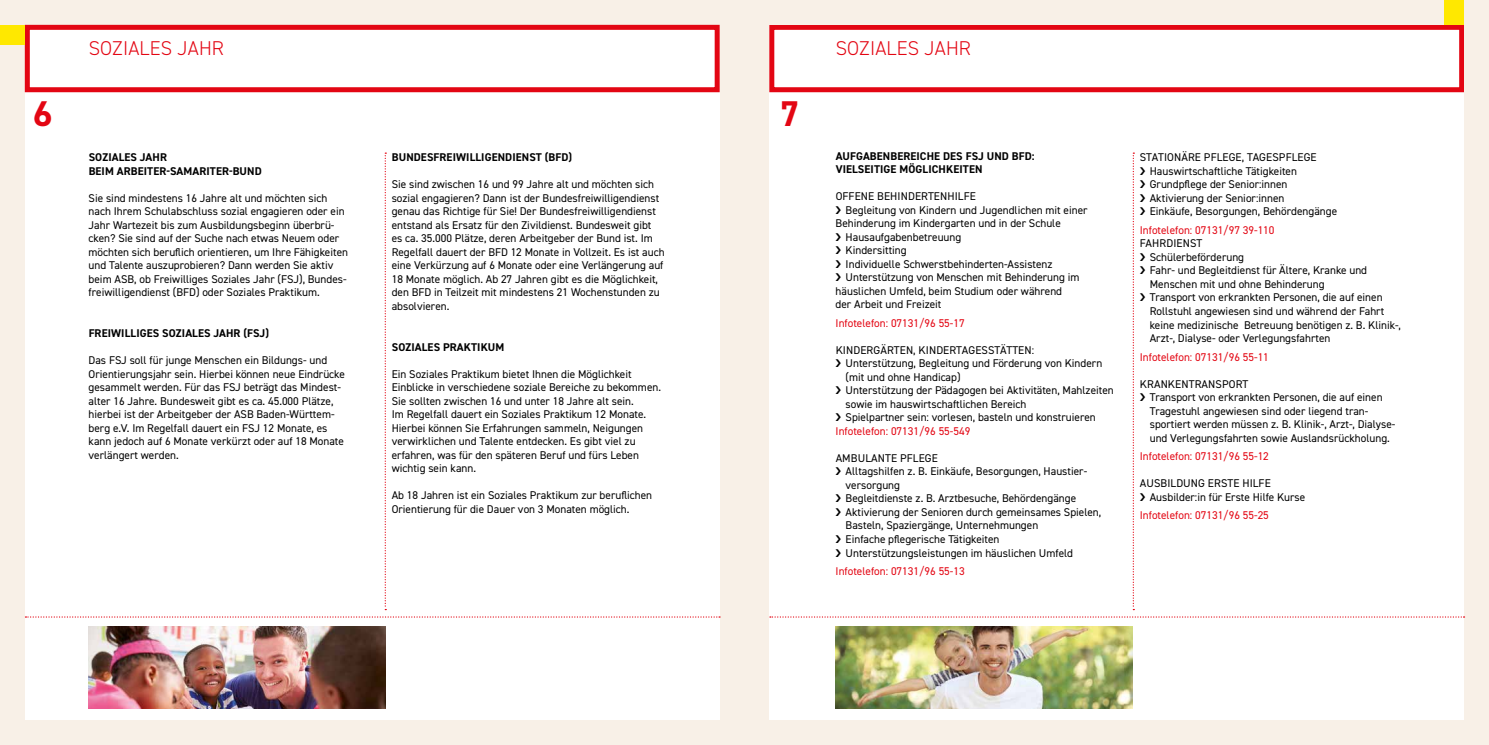
<style>
.page{position:relative;width:1489px;height:745px;background:#fff}
.page>*{position:absolute;margin:0;border:0;box-sizing:border-box;transform-origin:0 0}
.t1{font:700 35.88px "DIN2014";color:#e30613}
.t2{font:300 20px "DIN2014";letter-spacing:.01em;color:#e30613}
.t3{font:11.25px/13.5px "DIN2014";color:#000}
.t4{font:11.25px "DIN2014";color:#e30613}
.t5{font:700 11.25px/13.5px "DIN2014";letter-spacing:.01em;color:#000}
</style>
<div class="page">
<div style="left:0;top:0;width:744px;height:25px;background:#f8f0e7"></div>
<div style="left:0;top:719px;width:744px;height:25px;background:#f8f0e7"></div>
<div style="left:0;top:0;width:25px;height:744px;background:#f8f0e7"></div>
<div style="left:719px;top:0;width:25px;height:744px;background:#f8f0e7"></div>
<div style="left:25px;top:25px;width:694px;height:67px;border:5px solid #e30613"></div>
<div style="left:769px;top:25px;width:694px;height:67px;border:5px solid #e30613"></div>
<svg style="left:384px;top:152px;width:2px;height:457px"></svg>
<div style="left:744px;top:0;width:744px;height:25px;background:#f8f0e7"></div>
<div style="left:744px;top:719px;width:744px;height:25px;background:#f8f0e7"></div>
<div style="left:744px;top:0;width:25px;height:744px;background:#f8f0e7"></div>
<div style="left:1463px;top:0;width:25px;height:744px;background:#f8f0e7"></div>
<svg style="left:25px;top:616px;width:695px;height:1px"></svg>
<svg style="left:770px;top:616px;width:694px;height:1px"></svg>
<div style="left:1444px;top:0;width:19px;height:25px;background:#ffe800"></div>
<div style="left:0;top:25px;width:25px;height:20px;background:#ffe800"></div>
<img style="left:835px;top:626px;width:297px;height:82px">
<img style="left:89px;top:626px;width:297px;height:82px">
<svg style="left:1132px;top:152px;width:3px;height:457px"></svg>
<h2 class="t2" style="left:89px;top:36px;width:137px">SOZIALES JAHR</h2>
<h2 class="t2" style="left:835px;top:36px;width:137px">SOZIALES JAHR</h2>
<h1 class="t1" style="left:33px;top:90px;width:21px">6</h1>
<h1 class="t1" style="left:780px;top:90px;width:21px">7</h1>
<p class="t5" style="left:89px;top:150px;width:175px">SOZIALES JAHR<br>BEIM ARBEITER-SAMARITER-BUND</p>
<p class="t3" style="left:89px;top:191px;width:261px">Sie sind mindestens 16 Jahre alt und möchten sich nach Ihrem Schulabschluss sozial engagieren oder ein Jahr Wartezeit bis zum Ausbildungsbeginn überbrü&shy;cken? Sie sind auf der Suche nach etwas Neuem oder möchten sich beruflich orientieren, um Ihre Fähigkeiten und Talente auszuprobieren? Dann werden Sie aktiv beim ASB, ob Freiwilliges Soziales Jahr (FSJ), Bundes&shy;freiwilligendienst (BFD) oder Soziales Praktikum.</p>
<p class="t5" style="left:89px;top:326px;width:182px">FREIWILLIGES SOZIALES JAHR (FSJ)</p>
<p class="t3" style="left:89px;top:353px;width:258px">Das FSJ soll für junge Menschen ein Bildungs- und Orientierungsjahr sein. Hierbei können neue Eindrücke gesammelt werden. Für das FSJ beträgt das Mindest&shy;alter 16 Jahre. Bundesweit gibt es ca. 45.000 Plätze, hierbei ist der Arbeitgeber der ASB Baden-Württem&shy;berg e.V. Im Regelfall dauert ein FSJ 12 Monate, es kann jedoch auf 6 Monate verkürzt oder auf 18 Monate verlängert werden.</p>
<p class="t5" style="left:392px;top:150px;width:182px">BUNDESFREIWILLIGENDIENST (BFD)</p>
<p class="t3" style="left:392px;top:177px;width:274px">Sie sind zwischen 16 und 99 Jahre alt und möchten sich sozial engagieren? Dann ist der Bundesfreiwilligendienst genau das Richtige für Sie! Der Bundesfreiwilligendienst entstand als Ersatz für den Zivildienst. Bundesweit gibt es ca. 35.000 Plätze, deren Arbeitgeber der Bund ist. Im Regelfall dauert der BFD 12 Monate in Vollzeit. Es ist auch eine Verkürzung auf 6 Monate oder eine Verlängerung auf 18 Monate möglich. Ab 27 Jahren gibt es die Möglichkeit, den BFD in Teilzeit mit mindestens 21 Wochenstunden zu absolvieren.</p>
<p class="t5" style="left:392px;top:339px;width:114px">SOZIALES PRAKTIKUM</p>
<p class="t3" style="left:392px;top:366px;width:271px">Ein Soziales Praktikum bietet Ihnen die Möglichkeit Einblicke in verschiedene soziale Bereiche zu bekommen.<br>Sie sollten zwischen 16 und unter 18 Jahre alt sein.<br>Im Regelfall dauert ein Soziales Praktikum 12 Monate.<br>Hierbei können Sie Erfahrungen sammeln, Neigungen verwirklichen und Talente entdecken. Es gibt viel zu erfahren, was für den späteren Beruf und fürs Leben wichtig sein kann.</p>
<p class="t3" style="left:392px;top:488px;width:262px">Ab 18 Jahren ist ein Soziales Praktikum zur beruflichen<br>Orientierung für die Dauer von 3 Monaten möglich.</p>
<p class="t5" style="left:835px;top:149px;width:200px">AUFGABENBEREICHE DES FSJ UND BFD:<br>VIELSEITIGE MÖGLICHKEITEN</p>
<p class="t3" style="left:835px;top:189px;width:142px">OFFENE BEHINDERTENHILFE</p>
<p class="t3" style="left:845px;top:203px;width:243px">Begleitung von Kindern und Jugendlichen mit einer</p>
<p class="t3" style="left:835px;top:216px;width:227px">Behinderung im Kindergarten und in der Schule</p>
<p class="t3" style="left:845px;top:230px;width:117px">Hausaufgabenbetreuung</p>
<p class="t3" style="left:845px;top:243px;width:63px">Kindersitting</p>
<p class="t3" style="left:845px;top:257px;width:208px">Individuelle Schwerstbehinderten-Assistenz</p>
<p class="t3" style="left:845px;top:270px;width:235px">Unterstützung von Menschen mit Behinderung im</p>
<p class="t3" style="left:835px;top:284px;width:228px">häuslichen Umfeld, beim Studium oder während</p>
<p class="t3" style="left:835px;top:297px;width:107px">der Arbeit und Freizeit</p>
<p class="t4" style="left:835px;top:315px;width:131px">Infotelefon: 07131/96 55-17</p>
<p class="t3" style="left:845px;top:343px;width:270px;text-indent:-10px">KINDERGÄRTEN, KINDERTAGESSTÄTTEN:<br>Unterstützung, Begleitung und Förderung von Kindern (mit und ohne Handicap)<br>Unterstützung der Pädagogen bei Aktivitäten, Mahlzeiten sowie im hauswirtschaftlichen Bereich<br>Spielpartner sein: vorlesen, basteln und konstruieren</p>
<p class="t4" style="left:835px;top:423px;width:136px">Infotelefon: 07131/96 55-549</p>
<p class="t3" style="left:845px;top:451px;width:257px;text-indent:-10px">AMBULANTE PFLEGE<br>Alltagshilfen z. B. Einkäufe, Besorgungen, Haustier&shy;versorgung<br>Begleitdienste z. B. Arztbesuche, Behördengänge Aktivierung der Senioren durch gemeinsames Spielen, Basteln, Spaziergänge, Unternehmungen<br>Einfache pflegerische Tätigkeiten Unterstützungsleistungen im häuslichen Umfeld</p>
<p class="t4" style="left:835px;top:563px;width:131px">Infotelefon: 07131/96 55-13</p>
<p class="t3" style="left:1149px;top:150px;width:189px;text-indent:-10px">STATIONÄRE PFLEGE, TAGESPFLEGE Hauswirtschaftliche Tätigkeiten Grundpflege der Senior:innen Aktivierung der Senior:innen<br>Einkäufe, Besorgungen, Behördengänge</p>
<p class="t4" style="left:1139px;top:223px;width:136px">Infotelefon: 07131/97 39-110</p>
<p class="t3" style="left:1149px;top:236px;width:253px;text-indent:-10px">FAHRDIENST<br>Schülerbeförderung<br>Fahr- und Begleitdienst für Ältere, Kranke und Menschen mit und ohne Behinderung<br>Transport von erkrankten Personen, die auf einen Rollstuhl angewiesen sind und während der Fahrt keine medizinische Betreuung benötigen z. B. Klinik-, Arzt-, Dialyse- oder Verlegungsfahrten</p>
<p class="t4" style="left:1139px;top:349px;width:131px">Infotelefon: 07131/96 55-11</p>
<p class="t3" style="left:1149px;top:376px;width:247px;text-indent:-10px">KRANKENTRANSPORT<br>Transport von erkrankten Personen, die auf einen Tragestuhl angewiesen sind oder liegend tran&shy;sportiert werden müssen z. B. Klinik-, Arzt-, Dialyse&shy;und Verlegungsfahrten sowie Auslandsrückholung.</p>
<p class="t4" style="left:1139px;top:449px;width:131px">Infotelefon: 07131/96 55-12</p>
<p class="t3" style="left:1149px;top:476px;width:157px;text-indent:-10px">AUSBILDUNG ERSTE HILFE<br>Ausbilder:in für Erste Hilfe Kurse</p>
<p class="t4" style="left:1139px;top:508px;width:131px">Infotelefon: 07131/96 55-25</p>
</div>
